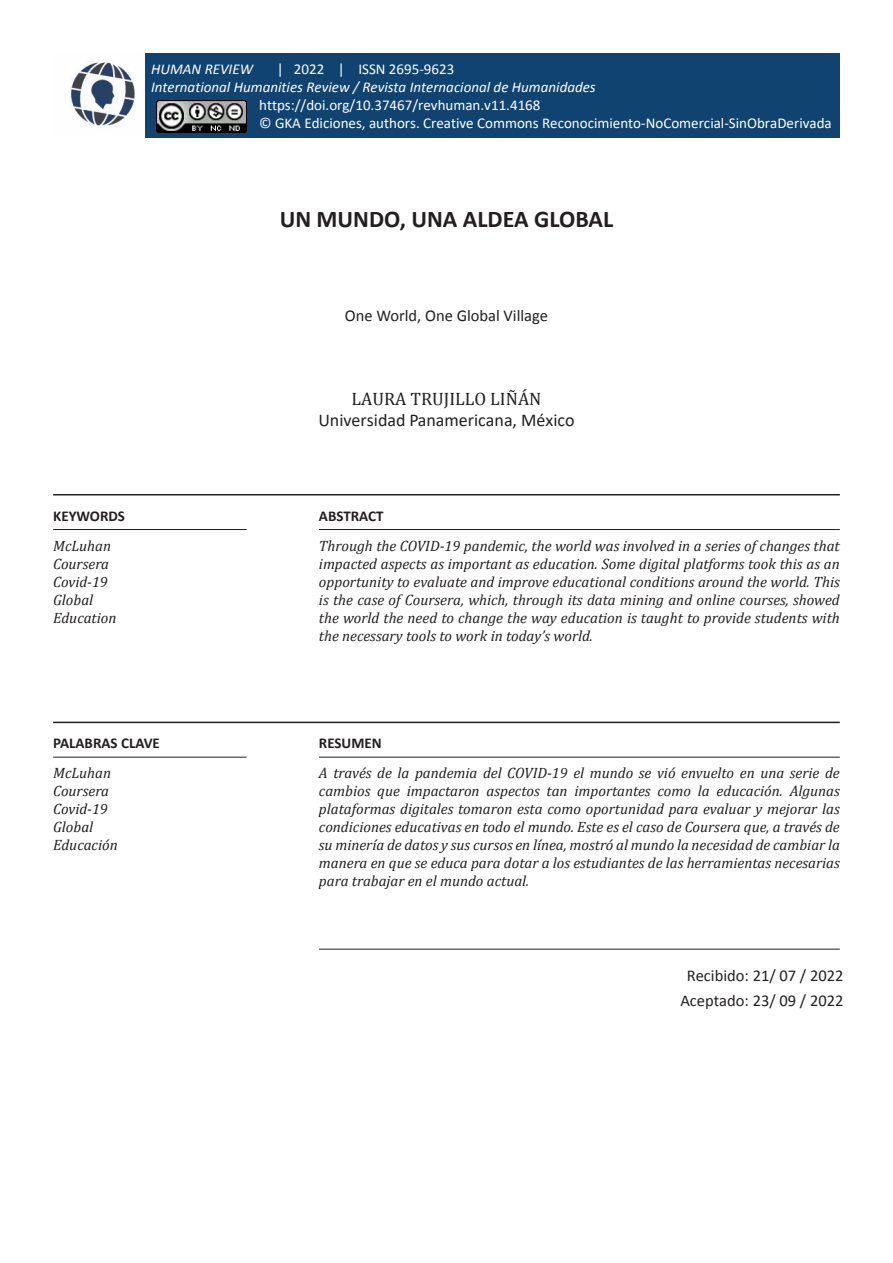
<style>
.page{position:relative;width:893px;height:1263px;background:#fff}
.page>*{position:absolute;margin:0;border:0;box-sizing:border-box;transform-origin:0 0}
.Titulo_Artículo{font:700 24px "Calibri";color:#231f20}
.Autor{font:18px/20.5px "Calibri";color:#231f20;text-align:center}
.DATE-HOME{font:16.5px/24.6px "Calibri";color:#231f20;text-align:center}
.Titulo_Ingles{font:16.5px "Calibri";color:#231f20}
.CONTENT-HOME{font:italic 15px/18px "Cambria";color:#231f20;text-align:justify}
.t1{font:15px "Calibri";color:#fff}
.t2{font:italic 15px "Calibri";color:#fff}
.WORDS-HOME{font:700 15px "Calibri";color:#231f20}
.s1{font-family:"Cambria"}
</style>
<div class="page">
<hr style="left:53px;top:494px;width:787px;height:1px;background:#231f20">
<hr style="left:53px;top:722px;width:787px;height:1px;background:#231f20">
<hr style="left:53px;top:529px;width:194px;height:1px;background:#231f20">
<hr style="left:53px;top:757px;width:194px;height:1px;background:#231f20">
<hr style="left:319px;top:529px;width:521px;height:1px;background:#231f20">
<hr style="left:319px;top:757px;width:521px;height:1px;background:#231f20">
<hr style="left:319px;top:949px;width:521px;height:1px;background:#231f20">
<img style="left:70px;top:62px;width:66px;height:64px">
<div style="left:145px;top:53px;width:695px;height:85px;background:#104370"></div>
<img style="left:156px;top:100px;width:91px;height:32px">
<p class="t2" style="left:151px;top:60px;width:103px">HUMAN REVIEW</p>
<p class="t1" style="left:277px;top:60px;width:179px">| 2022 | ISSN 2695-9623</p>
<p class="t2" style="left:151px;top:78px;width:446px">International Humanities Review / Revista Internacional de Humanidades</p>
<p class="t1" style="left:259px;top:96px;width:283px">https://doi.org/10.37467/revhuman.v11.4168</p>
<p class="t1" style="left:259px;top:113px;width:574px">© GKA Ediciones, authors. Creative Commons Reconocimiento-NoComercial-SinObraDerivada</p>
<p class="Titulo_Artículo" style="left:280px;top:202px;width:335px">UN MUNDO, UNA ALDEA GLOBAL</p>
<p class="Titulo_Ingles" style="left:345px;top:305px;width:205px">One World, One Global Village</p>
<p class="WORDS-HOME" style="left:53px;top:505px;width:73px">KEYWORDS</p>
<p class="CONTENT-HOME" style="left:53px;top:536px;width:59px">McLuhan</p>
<p class="CONTENT-HOME" style="left:53px;top:554px;width:58px">Coursera</p>
<p class="CONTENT-HOME" style="left:53px;top:572px;width:56px">Covid-19</p>
<p class="CONTENT-HOME" style="left:53px;top:590px;width:42px">Global</p>
<p class="CONTENT-HOME" style="left:53px;top:608px;width:65px">Education</p>
<p class="WORDS-HOME" style="left:53px;top:733px;width:108px">PALABRAS CLAVE</p>
<p class="CONTENT-HOME" style="left:53px;top:763px;width:59px">McLuhan</p>
<p class="CONTENT-HOME" style="left:53px;top:781px;width:58px">Coursera</p>
<p class="CONTENT-HOME" style="left:53px;top:799px;width:56px">Covid-19</p>
<p class="CONTENT-HOME" style="left:53px;top:817px;width:42px">Global</p>
<p class="CONTENT-HOME" style="left:53px;top:835px;width:66px">Educación</p>
<p class="Autor" style="left:318px;top:388px;width:258px"><span class="s1">LAURA TRUJILLO LIÑÁN<br></span>Universidad Panamericana, México</p>
<p class="WORDS-HOME" style="left:319px;top:505px;width:66px">ABSTRACT</p>
<p class="CONTENT-HOME" style="left:319px;top:536px;width:522px">Through the COVID-19 pandemic, the world was involved in a series of changes that impacted aspects as important as education. Some digital platforms took this as an opportunity to evaluate and improve educational conditions around the world. This is the case of Coursera, which, through its data mining and online courses, showed the world the need to change the way education is taught to provide students with the necessary tools to work in today’s world.</p>
<p class="WORDS-HOME" style="left:319px;top:733px;width:64px">RESUMEN</p>
<p class="CONTENT-HOME" style="left:319px;top:763px;width:522px">A través de la pandemia del COVID-19 el mundo se vió envuelto en una serie de cambios que impactaron aspectos tan importantes como la educación. Algunas plataformas digitales tomaron esta como oportunidad para evaluar y mejorar las condiciones educativas en todo el mundo. Este es el caso de Coursera que, a través de su minería de datos y sus cursos en línea, mostró al mundo la necesidad de cambiar la manera en que se educa para dotar a los estudiantes de las herramientas necesarias para trabajar en el mundo actual.</p>
<p class="DATE-HOME" style="left:680px;top:963px;width:165px">Recibido: 21/ 07 / 2022<br>Aceptado: 23/ 09 / 2022</p>
</div>
